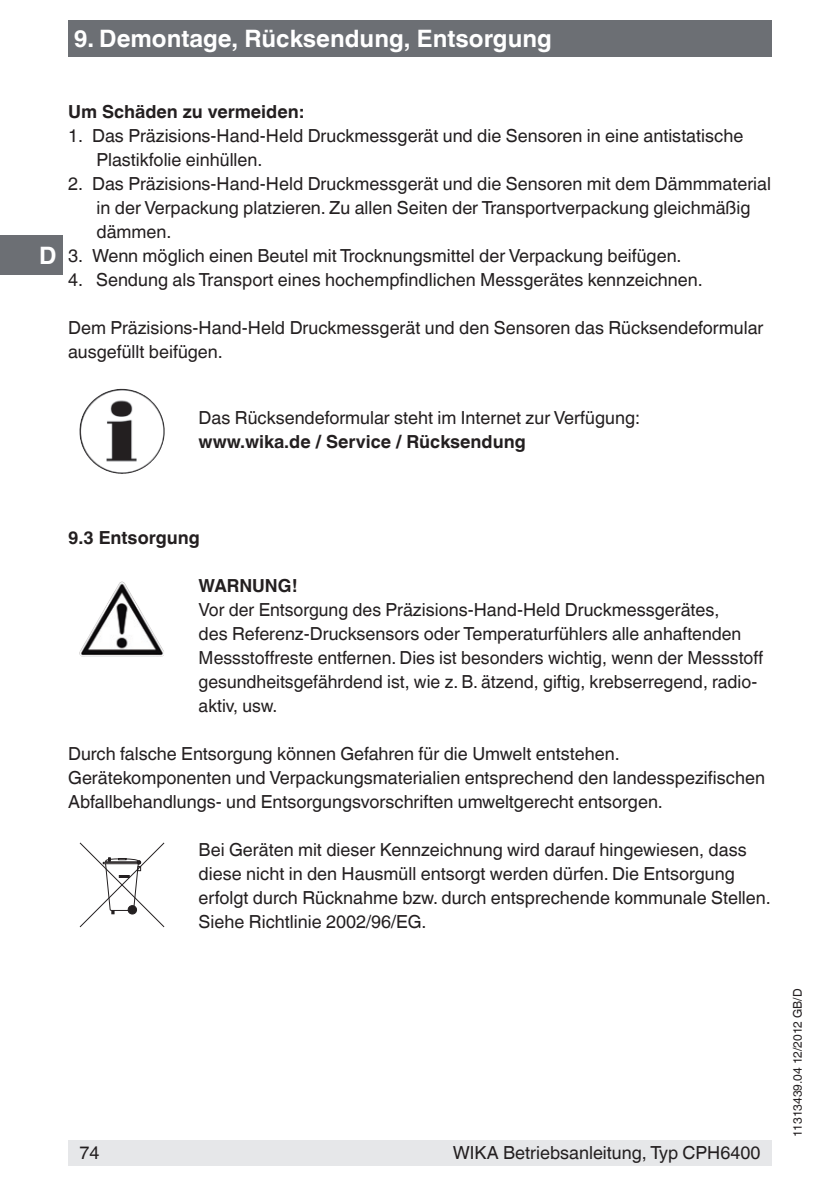
<style>
.page{position:relative;width:840px;height:1191px;background:#fff}
.page>*{position:absolute;margin:0;border:0;box-sizing:border-box;transform-origin:0 0}
.t1{font:700 24px "Helvetica World";color:#fff}
.t2{font:18px/24px "Helvetica World";color:#231f20}
.t3{font:700 18px "Helvetica World";color:#231f20}
.t4{font:12px "Helvetica World";color:#231f20}
</style>
<div class="page">
<div style="left:68px;top:1140px;width:703px;height:25px;background:#e6e7e9"></div>
<div style="left:68px;top:20px;width:703px;height:37px;background:#6c6f74"></div>
<div style="left:0;top:236px;width:62px;height:39px;background:#6c6f74"></div>
<img style="left:94px;top:582px;width:27px;height:45px">
<img style="left:79px;top:389px;width:79px;height:85px">
<svg style="left:79px;top:842px;width:85px;height:85px"></svg>
<h1 class="t1" style="left:74px;top:25px;width:479px">9. Demontage, Rücksendung, Entsorgung</h1>
<h1 class="t1" style="left:39px;top:242px;width:19px">D</h1>
<p class="t3" style="left:68px;top:101px;width:237px">Um Schäden zu vermeiden:</p>
<p class="t2" style="left:96px;top:124px;width:648px;text-indent:-28px">1. Das Präzisions-Hand-Held Druckmessgerät und die Sensoren in eine antistatische<br>Plastikfolie einhüllen.</p>
<p class="t2" style="left:96px;top:172px;width:675px;text-indent:-28px">2. Das Präzisions-Hand-Held Druckmessgerät und die Sensoren mit dem Dämmmaterial in der Verpackung platzieren. Zu allen Seiten der Transportverpackung gleichmäßig dämmen.</p>
<p class="t2" style="left:68px;top:244px;width:614px">3. Wenn möglich einen Beutel mit Trocknungsmittel der Verpackung beifügen.</p>
<p class="t2" style="left:68px;top:268px;width:636px">4. Sendung als Transport eines hochempfindlichen Messgerätes kennzeichnen.</p>
<p class="t2" style="left:68px;top:316px;width:696px">Dem Präzisions-Hand-Held Druckmessgerät und den Sensoren das Rücksendeformular ausgefüllt beifügen.</p>
<p class="t2" style="left:198px;top:406px;width:443px">Das Rücksendeformular steht im Internet zur Verfügung:</p>
<p class="t3" style="left:198px;top:431px;width:328px">www.wika.de / Service / Rücksendung</p>
<p class="t3" style="left:68px;top:527px;width:133px">9.3 Entsorgung</p>
<p class="t3" style="left:198px;top:575px;width:100px">WARNUNG!</p>
<p class="t2" style="left:198px;top:598px;width:565px">Vor der Entsorgung des Präzisions-Hand-Held Druckmessgerätes,<br>des Referenz-Drucksensors oder Temperaturfühlers alle anhaftenden Messstoffreste entfernen. Dies ist besonders wichtig, wenn der Messstoff gesundheitsgefährdend ist, wie z. B. ätzend, giftig, krebserregend, radio&shy;aktiv, usw.</p>
<p class="t2" style="left:68px;top:742px;width:698px">Durch falsche Entsorgung können Gefahren für die Umwelt entstehen.<br>Gerätekomponenten und Verpackungsmaterialien entsprechend den landesspezifischen<br>Abfallbehandlungs- und Entsorgungsvorschriften umweltgerecht entsorgen.</p>
<p class="t2" style="left:198px;top:838px;width:573px">Bei Geräten mit dieser Kennzeichnung wird darauf hingewiesen, dass diese nicht in den Hausmüll entsorgt werden dürfen. Die Entsorgung erfolgt durch Rücknahme bzw. durch entsprechende kommunale Stellen.<br>Siehe Richtlinie 2002/96/EG.</p>
<p class="t2" style="left:79px;top:1141px;width:22px">74</p>
<p class="t2" style="left:452px;top:1141px;width:309px">WIKA Betriebsanleitung, Typ CPH6400</p>
<p class="t4" style="left:790px;top:1137px;width:150px;rotate:-90deg">11313439.04 12/2012 GB/D</p>
</div>
